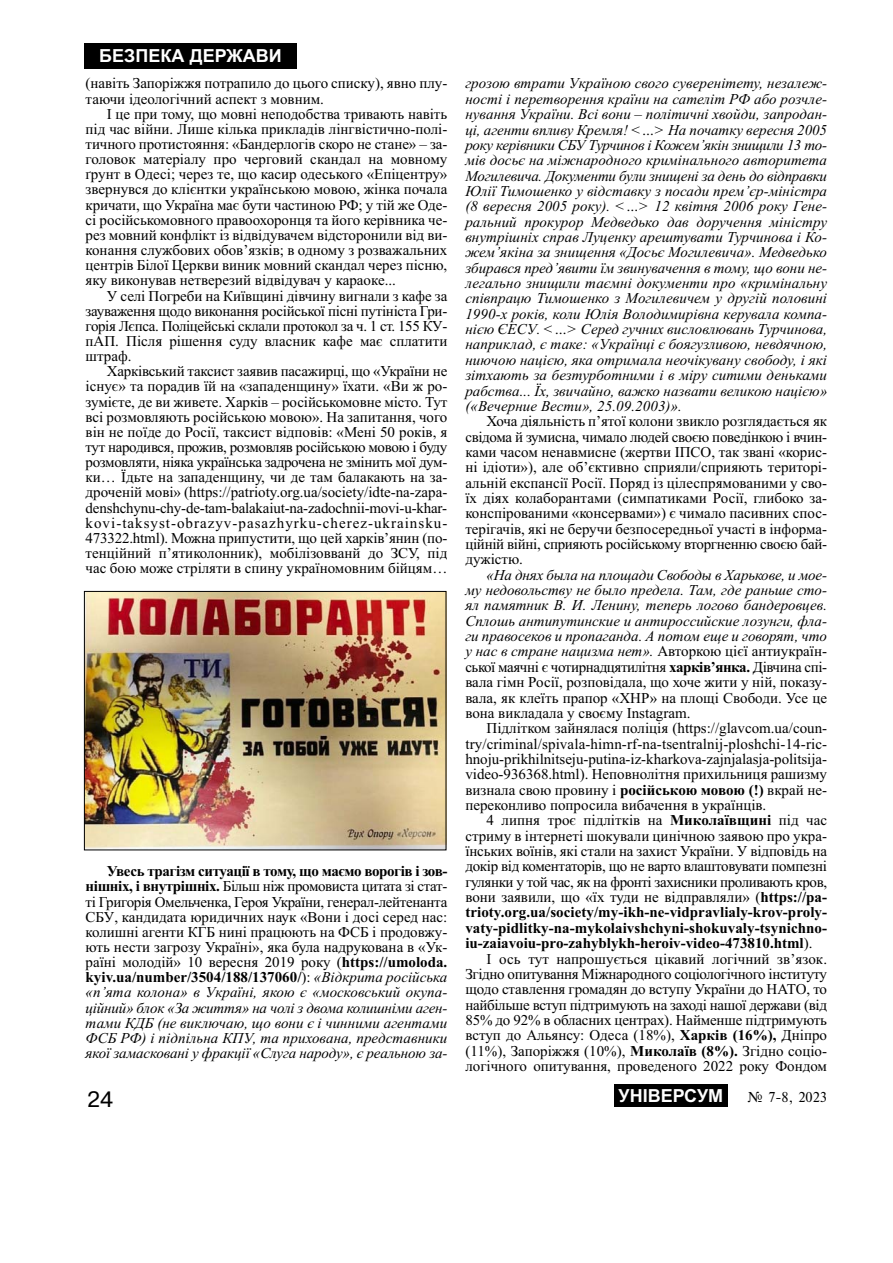
<style>
.page{position:relative;width:893px;height:1263px;background:#fff}
.page>*{position:absolute;margin:0;border:0;box-sizing:border-box;transform-origin:0 0}
.t1{font:21px "Ukr";color:#000}
.t2{font:700 18px "Arial";color:#fff}
.t3{font:15px/15.1px "Times New Roman";letter-spacing:-.005em;color:#000;text-align:justify}
.t4{font:italic 15px/15.3px "Times New Roman";color:#000;text-align:justify}
.t5{font:700 15px "Times New Roman";letter-spacing:.005em;color:#000}
.t6{font:15px "Times New Roman";letter-spacing:-.025em;color:#000}
.t7{font:15px "Times";color:#000}
.s1{font-weight:700}
.s2{font-style:italic}
.s3{font-style:normal}
.s4{font-weight:700;font-style:normal}
.s5{font-weight:400}
</style>
<div class="page">
<div style="left:84px;top:43px;width:213px;height:26px;background:#000"></div>
<div style="left:614px;top:1084px;width:113px;height:23px;background:#000"></div>
<img style="left:86px;top:593px;width:358px;height:255px">
<div style="left:84px;top:591px;width:362px;height:259px;border:1px solid #000"></div>
<p class="t2" style="left:99px;top:46px;width:184px">БЕЗПЕКА ДЕРЖАВИ</p>
<p class="t3" style="left:86px;top:77px;width:363px">(навіть Запоріжжя потрапило до цього списку), явно плу&shy;таючи ідеологічний аспект з мовним.</p>
<p class="t3" style="left:86px;top:108px;width:363px;text-indent:21px">І це при тому, що мовні неподобства тривають навіть під час війни. Лише кілька прикладів лінгвістично-полі&shy;тичного протистояння: «Бандерлогів скоро не стане» – за&shy;головок матеріалу про черговий скандал на мовному ґрунт в Одесі; через те, що касир одеського «Епіцентру» звернувся до клієнтки українською мовою, жінка почала кричати, що Україна має бути частиною РФ; у тій же Оде&shy;сі російськомовного правоохоронця та його керівника че&shy;рез мовний конфлікт із відвідувачем відсторонили від ви&shy;конання службових обов’язків; в одному з розважальних центрів Білої Церкви виник мовний скандал через пісню, яку виконував нетверезий відвідувач у караоке...</p>
<p class="t3" style="left:86px;top:289px;width:363px;text-indent:21px">У селі Погреби на Київщині дівчину вигнали з кафе за зауваження щодо виконання російської пісні путініста Гри&shy;горія Лєпса. Поліцейські склали протокол за ч. 1 ст. 155 КУ&shy;пАП. Після рішення суду власник кафе має сплатити штраф.</p>
<p class="t3" style="left:86px;top:365px;width:363px;text-indent:21px">Харківський таксист заявив пасажирці, що «України не існує» та порадив їй на «западенщину» їхати. «Ви ж ро&shy;зумієте, де ви живете. Харків – російськомовне місто. Тут всі розмовляють російською мовою». На запитання, чого він не поїде до Росії, таксист відповів: «Мені 50 років, я тут народився, прожив, розмовляв російською мовою і буду розмовляти, ніяка українська задрочена не змінить мої дум&shy;ки… Їдьте на западенщину, чи де там балакають на за&shy;дроченій мові» (https://patrioty.org.ua/society/idte-na-zapa&shy;denshchynu-chy-de-tam-balakaiut-na-zadochnii-movi-u-khar&shy;kovi-taksyst-obrazyv-pasazhyrku-cherez-ukrainsku-473322.html). Можна припустити, що цей харків’янин (по&shy;тенційний п’ятиколонник), мобілізовванй до ЗСУ, під час бою може стріляти в спину україномовним бійцям…</p>
<p class="t3" style="left:86px;top:865px;width:363px;text-indent:21px"><span class="s1">Увесь трагізм ситуації в тому, що маємо ворогів і зов&shy;нішніх, і внутрішніх.</span> Більш ніж промовиста цитата зі стат&shy;ті Григорія Омельченка, Героя України, генерал-лейтенанта СБУ, кандидата юридичних наук «Вони і досі серед нас: колишні агенти КГБ нині працюють на ФСБ і продовжу&shy;ють нести загрозу Україні», яка була надрукована в «Ук&shy;раїні молодій» 10 вересня 2019 року (<span class="s1">https://umoloda. kyiv.ua/number/3504/188/137060/</span>): <span class="s2">«Відкрита російська «п’ята колона» в Україні, якою є «московський окупа&shy;ційний» блок «За життя» на чолі з двома колишніми аген&shy;тами КДБ (не виключаю, що вони є і чинними агентами ФСБ РФ) і підпільна КПУ, та прихована, представники якої замасковані у фракції «Слуга народу», є реальною за-</span></p>
<p class="t4" style="left:465px;top:77px;width:363px">грозою втрати Україною свого суверенітету, незалеж&shy;ності і перетворення країни на сателіт РФ або розчле&shy;нування України. Всі вони – політичні хвойди, запродан&shy;ці, агенти впливу Кремля! &lt;…&gt; На початку вересня 2005 року керівники СБУ Турчинов і Кожем’якін знищили 13 то&shy;мів досьє на міжнародного кримінального авторитета Могилевича. Документи були знищені за день до відправки Юлії Тимошенко у відставку з посади прем’єр-міністра (8 вересня 2005 року). &lt;…&gt; 12 квітня 2006 року Гене&shy;ральний прокурор Медведько дав доручення міністру внутрішніх справ Луценку арештувати Турчинова і Ко&shy;жем’якіна за знищення «Досьє Могилевича». Медведько збирався пред’явити їм звинувачення в тому, що вони не&shy;легально знищили таємні документи про «кримінальну співпрацю Тимошенко з Могилевичем у другій половині 1990-х років, коли Юлія Володимирівна керувала компа&shy;нією ЄЕСУ. &lt;…&gt; Серед гучних висловлювань Турчинова, наприклад, є таке: «Українці є боягузливою, невдячною, ниючою нацією, яка отримала неочікувану свободу, і які зітхають за безтурботними і в міру ситими деньками рабства... Їх, звичайно, важко назвати великою нацією» («Вечерние Вести», 25.09.2003)».</p>
<p class="t3" style="left:465px;top:415px;width:363px;text-indent:21px">Хоча діяльність п’ятої колони звикло розглядається як свідома й зумисна, чимало людей своєю поведінкою і вчин&shy;ками часом ненавмисне (жертви ІПСО, так звані «корис&shy;ні ідіоти»), але об’єктивно сприяли/сприяють територі&shy;альній експансії Росії. Поряд із цілеспрямованими у сво&shy;їх діях колаборантами (симпатиками Росії, глибоко за&shy;конспірованими «консервами») є чимало пасивних спос&shy;терігачів, які не беручи безпосередньої участі в інформа&shy;ційній війні, сприяють російському вторгненню своєю бай&shy;дужістю.</p>
<p class="t4" style="left:465px;top:568px;width:363px;text-indent:21px">«На днях была на площади Свободы в Харькове, и мое&shy;му недовольству не было предела. Там, где раньше сто&shy;ял памятник В. И. Ленину, теперь логово бандеровцев.<br>Сплошь антипутинские и антироссийские лозунги, фла&shy;ги правосеков и пропаганда. А потом еще и говорят, что у нас в стране нацизма нет». <span class="s3">Авторкою цієї антиукраїн&shy;ської маячні є чотирнадцятилітня</span> <span class="s4">харків’янка.</span> <span class="s3">Дівчина спі&shy;вала гімн Росії, розповідала, що хоче жити у ній, показу&shy;вала, як клеїть прапор «ХНР» на площі Свободи. Усе це вона викладала у своєму Instagram.</span></p>
<p class="t3" style="left:465px;top:722px;width:363px;text-indent:21px">Підлітком зайнялася поліція (https://glavcom.ua/coun&shy;try/criminal/spivala-himn-rf-na-tsentralnij-ploshchi-14-ric&shy;hnoju-prikhilnitseju-putina-iz-kharkova-zajnjalasja-politsija&shy;video-936368.html). Неповнолітня прихильниця рашизму визнала свою провину і <span class="s1">російською мовою (!)</span> вкрай не&shy;переконливо попросила вибачення в українців.</p>
<p class="t3" style="left:486px;top:814px;width:342px">4 липня троє підлітків на <span class="s1">Миколаївщині</span> під час</p>
<p class="t3" style="left:465px;top:830px;width:363px">стриму в інтернеті шокували цинічною заявою про укра-</p>
<p class="t3" style="left:465px;top:845px;width:363px">їнських воїнів, які стали на захист України. У відповідь на</p>
<p class="t3" style="left:465px;top:860px;width:363px">докір від коментаторів, що не варто влаштовувати помпезні</p>
<p class="t6" style="left:465px;top:876px;width:363px">гулянки у той час, як на фронті захисники проливають кров,</p>
<p class="t3" style="left:465px;top:891px;width:363px">вони заявили, що «їх туди не відправляли» (<span class="s1">https://pa-</span></p>
<p class="t5" style="left:465px;top:908px;width:363px">trioty.org.ua/society/my-ikh-ne-vidpravlialy-krov-proly-</p>
<p class="t5" style="left:465px;top:923px;width:363px">vaty-pidlitky-na-mykolaivshchyni-shokuvaly-tsynichno-</p>
<p class="t5" style="left:465px;top:938px;width:348px">iu-zaiavoiu-pro-zahyblykh-heroiv-video-473810.html<span class="s5">).</span></p>
<p class="t3" style="left:486px;top:952px;width:342px">І ось тут напрошується цікавий логічний зв’язок.</p>
<p class="t3" style="left:465px;top:968px;width:363px">Згідно опитування Міжнародного соціологічного інституту</p>
<p class="t3" style="left:465px;top:983px;width:363px">щодо ставлення громадян до вступу України до НАТО, то</p>
<p class="t3" style="left:465px;top:998px;width:363px">найбільше вступ підтримують на заході нашої держави (від</p>
<p class="t3" style="left:465px;top:1014px;width:363px">85% до 92% в обласних центрах). Найменше підтримують</p>
<p class="t3" style="left:465px;top:1029px;width:363px">вступ до Альянсу: Одеса (18%), <span class="s1">Харків (16%),</span> Дніпро</p>
<p class="t3" style="left:465px;top:1044px;width:363px">(11%), Запоріжжя (10%), <span class="s1">Миколаїв (8%).</span> Згідно соціо-</p>
<p class="t3" style="left:465px;top:1060px;width:363px">логічного опитування, проведеного 2022 року Фондом</p>
<h1 class="t1" style="left:87px;top:1087px;width:28px">24</h1>
<p class="t2" style="left:618px;top:1085px;width:106px">УНІВЕРСУМ</p>
<p class="t7" style="left:747px;top:1088px;width:81px">‹ 7-8, 2023</p>
</div>
